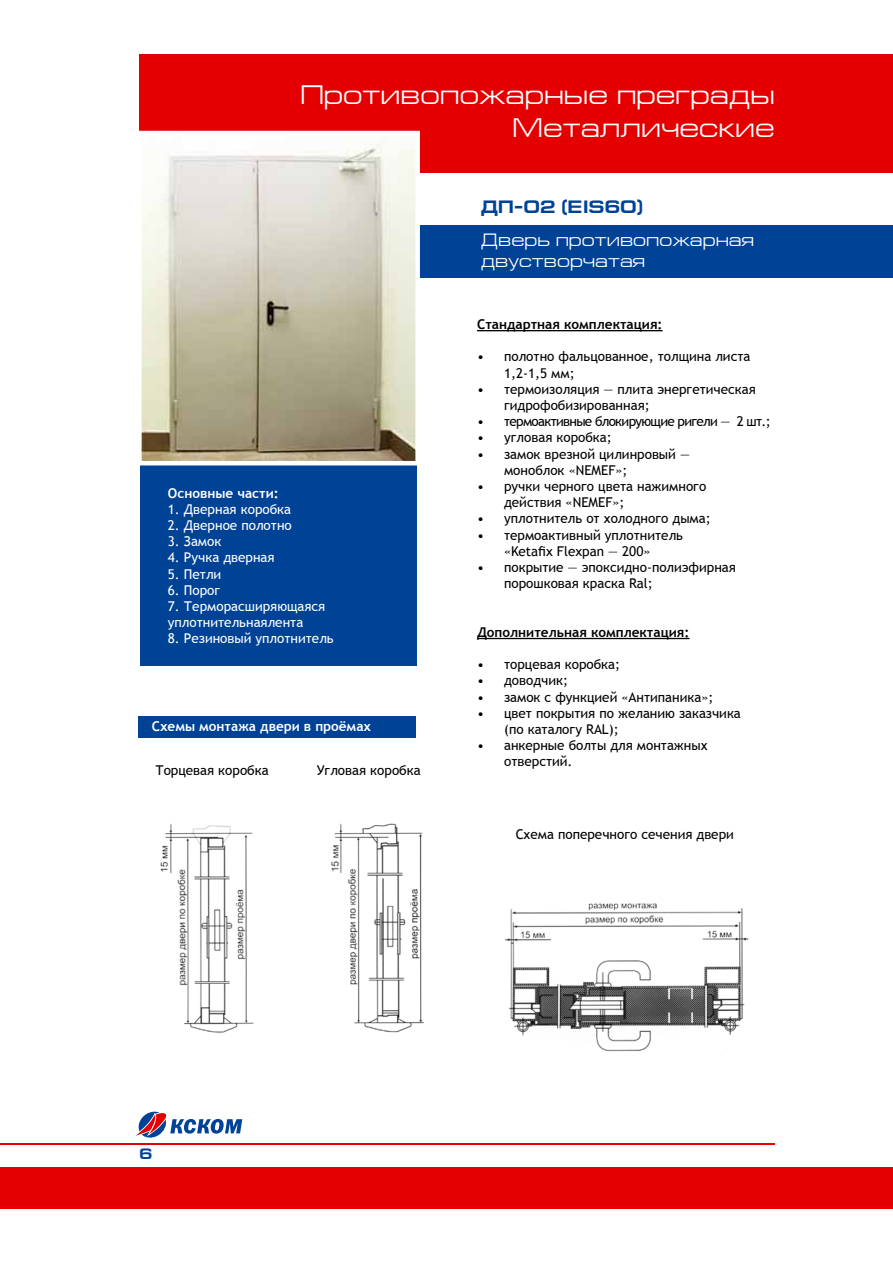
<style>
.page{position:relative;width:893px;height:1263px;background:#fff}
.page>*{position:absolute;margin:0;border:0;box-sizing:border-box;transform-origin:0 0}
.t1{font:27px/33px "Europe Ext";color:#fff;text-align:right}
.t2{font:18px/21px "Europe Ext";color:#fff}
.t3{font:700 18px "Europe Ext";color:#004396}
.t4{font:700 15px "Europe Ext";color:#004396}
.t5{font:13.5px/16.2px "Trebuchet MS";color:#000}
.t6{font:13.5px/16.2px "Trebuchet MS";color:#fff}
.t7{font:700 13.5px "Trebuchet MS";color:#000}
.t8{font:700 13.5px "Trebuchet MS";color:#fff}
.t9{font:13.5px "Trebuchet MS";letter-spacing:-.05em;color:#000}
</style>
<div class="page">
<div style="left:332px;top:225px;width:561px;height:53px;background:#004396"></div>
<div style="left:0;top:1143px;width:893px;height:65px;background:#e40000"></div>
<div style="left:0;top:1146px;width:893px;height:21px;background:#fff"></div>
<div style="left:139px;top:54px;width:754px;height:119px;background:#e40000"></div>
<div style="left:776px;top:1133px;width:117px;height:28px;background:#fff"></div>
<div style="left:140px;top:463px;width:276px;height:203px;background:#004396"></div>
<img style="left:142px;top:136px;width:273px;height:324px">
<div style="left:137px;top:131px;width:283px;height:334px;border:4px solid #fff"></div>
<hr style="left:477px;top:330px;width:186px;height:1px;background:#000">
<hr style="left:477px;top:638px;width:212px;height:1px;background:#000">
<img style="left:160px;top:823px;width:264px;height:210px">
<img style="left:505px;top:903px;width:244px;height:149px">
<div style="left:138px;top:717px;width:278px;height:21px;background:#004396"></div>
<svg style="left:136px;top:1111px;width:106px;height:27px"></svg>
<h1 class="t1" style="left:300px;top:78px;width:476px">Противопожарные преграды<br>Металлические</h1>
<p class="t8" style="left:168px;top:484px;width:112px">Основные части:</p>
<p class="t6" style="left:168px;top:501px;width:125px">1. Дверная коробка</p>
<p class="t6" style="left:168px;top:517px;width:125px">2. Дверное полотно</p>
<p class="t6" style="left:168px;top:533px;width:55px">3. Замок</p>
<p class="t6" style="left:168px;top:550px;width:108px">4. Ручка дверная</p>
<p class="t6" style="left:168px;top:566px;width:55px">5. Петли</p>
<p class="t6" style="left:168px;top:582px;width:54px">6. Порог</p>
<p class="t6" style="left:168px;top:598px;width:159px">7. Терморасширяющаяся уплотнительнаялента</p>
<p class="t6" style="left:168px;top:631px;width:167px">8. Резиновый уплотнитель</p>
<p class="t8" style="left:152px;top:718px;width:221px">Схемы монтажа двери в проёмах</p>
<p class="t5" style="left:155px;top:762px;width:115px">Торцевая коробка</p>
<p class="t5" style="left:317px;top:762px;width:105px">Угловая коробка</p>
<h2 class="t3" style="left:481px;top:197px;width:163px">ДП-02 (EIS60)</h2>
<h2 class="t2" style="left:481px;top:230px;width:275px">Дверь противопожарная двустворчатая</h2>
<p class="t7" style="left:477px;top:316px;width:187px">Стандартная комплектация:</p>
<p class="t5" style="left:504px;top:349px;width:248px;text-indent:-27px">• полотно фальцованное, толщина листа<br>1,2-1,5 мм;</p>
<p class="t5" style="left:504px;top:381px;width:253px;text-indent:-27px">• термоизоляция — плита энергетическая гидрофобизированная;</p>
<p class="t9" style="left:477px;top:413px;width:295px">• термоактивные блокирующие ригели — 2 шт.;</p>
<p class="t5" style="left:477px;top:430px;width:136px">• угловая коробка;</p>
<p class="t5" style="left:504px;top:446px;width:187px;text-indent:-27px">• замок врезной цилинровый — моноблок «NEMEF»;</p>
<p class="t5" style="left:504px;top:478px;width:204px;text-indent:-27px">• ручки черного цвета нажимного действия «NEMEF»;</p>
<p class="t5" style="left:477px;top:511px;width:235px">• уплотнитель от холодного дыма;</p>
<p class="t5" style="left:477px;top:527px;width:207px;text-align:center">• термоактивный уплотнитель «Ketafix Flexpan — 200»</p>
<p class="t5" style="left:504px;top:559px;width:233px;text-indent:-27px">• покрытие — эпоксидно-полиэфирная порошковая краска Ral;</p>
<p class="t7" style="left:477px;top:623px;width:214px">Дополнительная комплектация:</p>
<p class="t5" style="left:477px;top:656px;width:145px">• торцевая коробка;</p>
<p class="t5" style="left:477px;top:673px;width:92px">• доводчик;</p>
<p class="t5" style="left:477px;top:689px;width:238px">• замок с функцией «Антипаника»;</p>
<p class="t5" style="left:504px;top:705px;width:238px;text-indent:-27px">• цвет покрытия по желанию заказчика (по каталогу RAL);</p>
<p class="t5" style="left:504px;top:737px;width:205px;text-indent:-27px">• анкерные болты для монтажных отверстий.</p>
<p class="t5" style="left:516px;top:827px;width:220px">Схема поперечного сечения двери</p>
<p class="t4" style="left:139px;top:1146px;width:14px">6</p>
</div>
